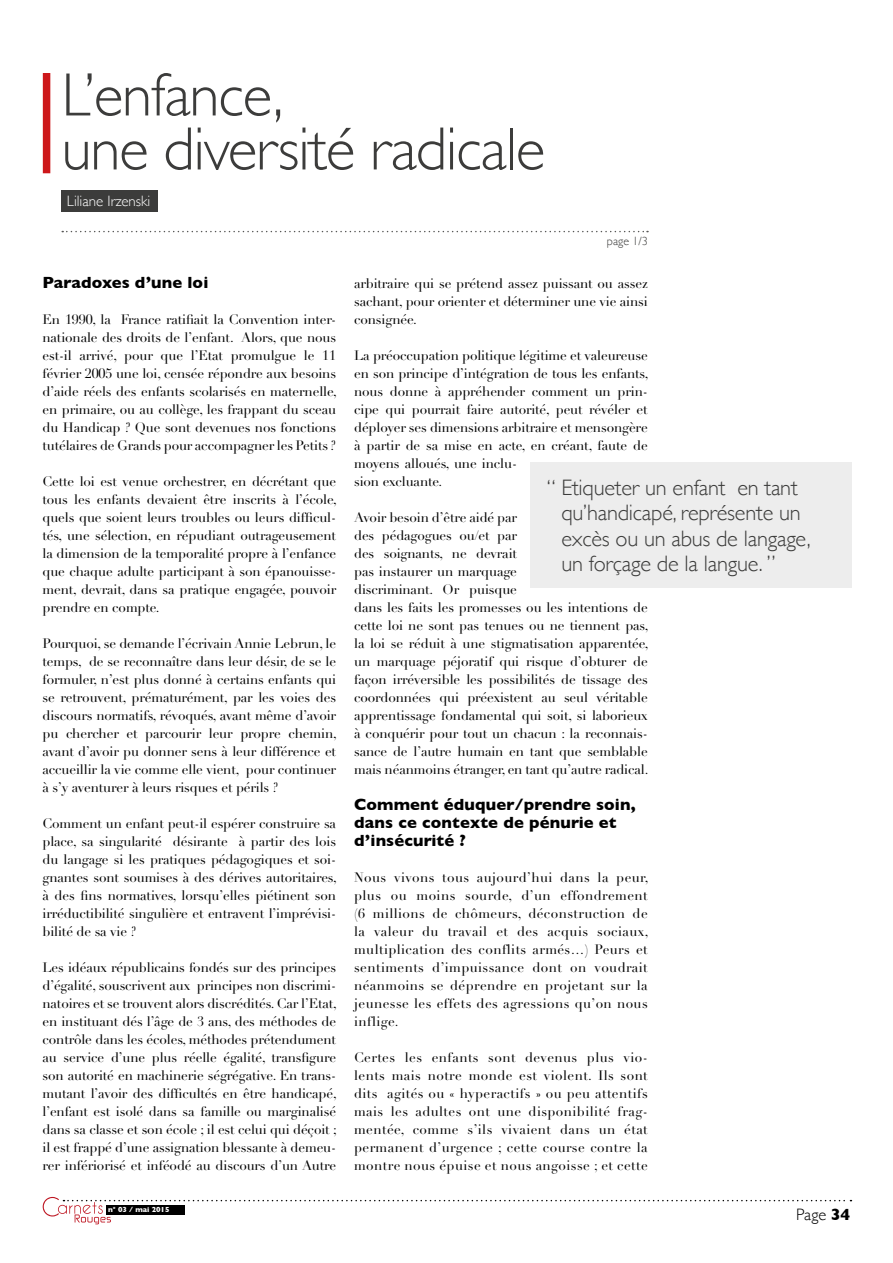
<style>
.page{position:relative;width:893px;height:1263px;background:#fff}
.page>*{position:absolute;margin:0;border:0;box-sizing:border-box;transform-origin:0 0}
.t1{font:300 61.5px/54px "Gill Sans";letter-spacing:-.02em;color:#3c3c3b}
.t2{font:300 22.35px/25.5px "Gill Sans";letter-spacing:-.01em;color:#3c3c3b}
.t3{font:700 16.5px/18px "Gill Sans";letter-spacing:.01em;color:#000}
.t4{font:300 16.5px "Gill Sans";color:#000}
.t5{font:300 15px "Gill Sans";color:#fff}
.t6{font:13.5px/18px "Didot LH";letter-spacing:-.01em;color:#000;text-align:justify}
.t7{font:300 12px "Gill Sans";color:#3c3c3b}
.t8{font:700 7.5px "Gill Sans";color:#fff}
.s1{font-weight:700}
</style>
<div class="page">
<div style="left:43px;top:73px;width:7px;height:100px;background:#cd171a"></div>
<div style="left:61px;top:190px;width:97px;height:22px;background:#3c3c3b"></div>
<svg style="left:43px;top:1197px;width:808px;height:27px"></svg>
<svg style="left:62px;top:231px;width:586px;height:1px"></svg>
<div style="left:530px;top:462px;width:321px;height:126px;background:#ededed"></div>
<h1 class="t1" style="left:61px;top:65px;width:485px">L’enfance,<br>une diversité radicale</h1>
<p class="t5" style="left:67px;top:190px;width:85px">Liliane Irzenski</p>
<p class="t7" style="left:607px;top:232px;width:42px">page 1/3</p>
<p class="t3" style="left:43px;top:273px;width:167px">Paradoxes d’une loi</p>
<p class="t6" style="left:43px;top:311px;width:296px">En 1990, la France ratifiait la Convention inter&shy;nationale des droits de l’enfant. Alors, que nous est-il arrivé, pour que l’Etat promulgue le 11 février 2005 une loi, censée répondre aux besoins d’aide réels des enfants scolarisés en maternelle, en primaire, ou au collège, les frappant du sceau du Handicap ? Que sont devenues nos fonctions tutélaires de Grands pour accompagner les Petits ?</p>
<p class="t6" style="left:43px;top:473px;width:296px">Cette loi est venue orchestrer, en décrétant que tous les enfants devaient être inscrits à l’école, quels que soient leurs troubles ou leurs difficul&shy;tés, une sélection, en répudiant outrageusement la dimension de la temporalité propre à l’enfance que chaque adulte participant à son épanouisse&shy;ment, devrait, dans sa pratique engagée, pouvoir prendre en compte.</p>
<p class="t6" style="left:43px;top:635px;width:296px">Pourquoi, se demande l’écrivain Annie Lebrun, le temps, de se reconnaître dans leur désir, de se le formuler, n’est plus donné à certains enfants qui se retrouvent, prématurément, par les voies des discours normatifs, révoqués, avant même d’avoir pu chercher et parcourir leur propre chemin, avant d’avoir pu donner sens à leur différence et accueillir la vie comme elle vient, pour continuer à s’y aventurer à leurs risques et périls ?</p>
<p class="t6" style="left:43px;top:815px;width:296px">Comment un enfant peut-il espérer construire sa place, sa singularité désirante à partir des lois du langage si les pratiques pédagogiques et soi&shy;gnantes sont soumises à des dérives autoritaires, à des fins normatives, lorsqu’elles piétinent son irréductibilité singulière et entravent l’imprévisi&shy;bilité de sa vie ?</p>
<p class="t6" style="left:43px;top:959px;width:296px">Les idéaux républicains fondés sur des principes d’égalité, souscrivent aux principes non discrimi&shy;natoires et se trouvent alors discrédités. Car l’Etat, en instituant dés l’âge de 3 ans, des méthodes de contrôle dans les écoles, méthodes prétendument au service d’une plus réelle égalité, transfigure son autorité en machinerie ségrégative. En trans&shy;mutant l’avoir des difficultés en être handicapé, l’enfant est isolé dans sa famille ou marginalisé dans sa classe et son école ; il est celui qui déçoit ; il est frappé d’une assignation blessante à demeu&shy;rer infériorisé et inféodé au discours d’un Autre</p>
<p class="t8" style="left:108px;top:1204px;width:63px">n° 03 / mai 2015</p>
<p class="t6" style="left:354px;top:275px;width:295px">arbitraire qui se prétend assez puissant ou assez sachant, pour orienter et déterminer une vie ainsi consignée.</p>
<p class="t6" style="left:354px;top:347px;width:296px;text-align:left">La préoccupation politique légitime et valeureuse en son principe d’intégration de tous les enfants, nous donne à appréhender comment un prin&shy;cipe qui pourrait faire autorité, peut révéler et déployer ses dimensions arbitraire et mensongère à partir de sa mise en acte, en créant, faute de moyens alloués, une inclu-<br>sion excluante.</p>
<p class="t6" style="left:354px;top:508px;width:296px;text-align:left">Avoir besoin d’être aidé par<br>des pédagogues ou/et par<br>des soignants, ne devrait<br>pas instaurer un marquage<br>discriminant. Or puisque<br>dans les faits les promesses ou les intentions de cette loi ne sont pas tenues ou ne tiennent pas, la loi se réduit à une stigmatisation apparentée, un marquage péjoratif qui risque d’obturer de façon irréversible les possibilités de tissage des coordonnées qui préexistent au seul véritable apprentissage fondamental qui soit, si laborieux à conquérir pour tout un chacun : la reconnais&shy;sance de l’autre humain en tant que semblable mais néanmoins étranger, en tant qu’autre radical.</p>
<p class="t3" style="left:354px;top:795px;width:283px">Comment éduquer/prendre soin, dans ce contexte de pénurie et d’insécurité ?</p>
<p class="t6" style="left:354px;top:869px;width:296px">Nous vivons tous aujourd’hui dans la peur, plus ou moins sourde, d’un effondrement (6 millions de chômeurs, déconstruction de la valeur du travail et des acquis sociaux, multiplication des conflits armés…) Peurs et sentiments d’impuissance dont on voudrait néanmoins se déprendre en projetant sur la jeunesse les effets des agressions qu’on nous inflige.</p>
<p class="t6" style="left:354px;top:1049px;width:295px">Certes les enfants sont devenus plus vio&shy;lents mais notre monde est violent. Ils sont dits agités ou « hyperactifs » ou peu attentifs mais les adultes ont une disponibilité frag&shy;mentée, comme s’ils vivaient dans un état permanent d’urgence ; cette course contre la montre nous épuise et nous angoisse ; et cette</p>
<h2 class="t2" style="left:561px;top:474px;width:251px;text-indent:-15px">“ Etiqueter un enfant en tant qu’handicapé, représente un excès ou un abus de langage, un forçage de la langue. ”</h2>
<p class="t4" style="left:796px;top:1201px;width:56px">Page <span class="s1">34</span></p>
</div>
